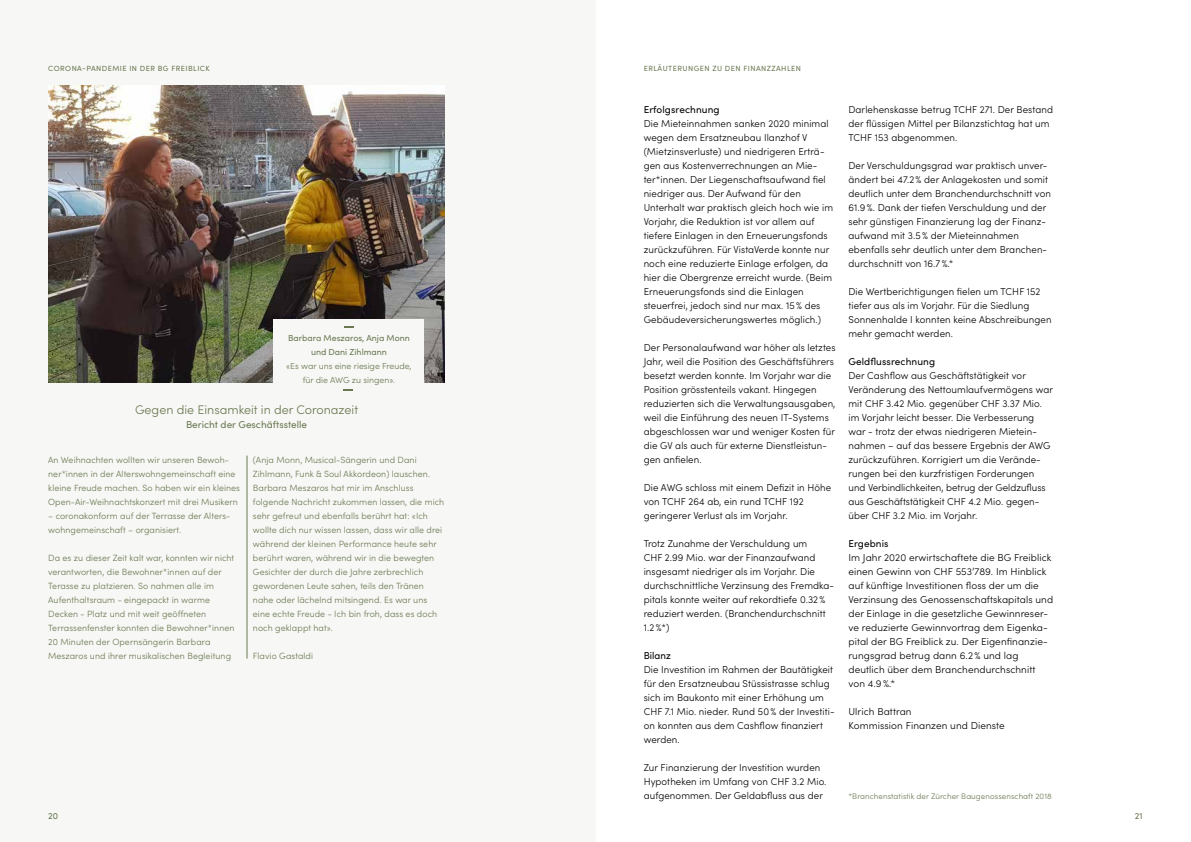
<style>
.page{position:relative;width:1191px;height:842px;background:#fff}
.page>*{position:absolute;margin:0;border:0;box-sizing:border-box;transform-origin:0 0}
.t1{font:300 12.5px "Sofia Pro";color:#697851}
.t2{font:300 10px/14px "Sofia Pro";letter-spacing:.01em;color:#000}
.t3{font:10px "Sofia Pro";letter-spacing:.01em;color:#000}
.t4{font:10px "Sofia Pro";color:#697851}
.t5{font:300 9px/14px "Sofia Pro";letter-spacing:.01em;color:#697851}
.t6{font:9px "Sofia Pro";color:#697851}
.t7{font:300 8.8px/14px "Sofia Pro";color:#697851;text-align:center}
.t8{font:8.8px/14px "Sofia Pro";color:#697851;text-align:center}
.t9{font:300 8px "Sofia Pro";letter-spacing:.01em;color:#697851}
.t10{font:7.5px "Sofia Pro";letter-spacing:.06em;color:#697851}
</style>
<div class="page">
<div style="left:0;top:0;width:595px;height:842px;background:#f7f7f5"></div>
<img style="left:48px;top:85px;width:397px;height:298px">
<div style="left:274px;top:319px;width:150px;height:110px;background:#f7f7f5"></div>
<hr style="left:247px;top:456px;width:1px;height:203px;background:#697851">
<p class="t10" style="left:48px;top:62px;width:163px">CORONA-PANDEMIE IN DER BG FREIBLICK</p>
<p class="t8" style="left:288px;top:330px;width:123px">Barbara Meszaros, Anja Monn und Dani Zihlmann</p>
<p class="t7" style="left:286px;top:358px;width:127px">«Es war uns eine riesige Freude, für die AWG zu singen».</p>
<p class="t1" style="left:135px;top:400px;width:224px">Gegen die Einsamkeit in der Coronazeit</p>
<p class="t4" style="left:186px;top:417px;width:123px">Bericht der Geschäftsstelle</p>
<p class="t5" style="left:48px;top:452px;width:193px">An Weihnachten wollten wir unseren Bewoh&shy;ner*innen in der Alterswohngemeinschaft eine kleine Freude machen. So haben wir ein kleines Open-Air-Weihnachtskonzert mit drei Musikern</p>
<p class="t5" style="left:48px;top:508px;width:184px">– coronakonform auf der Terrasse der Alters&shy;wohngemeinschaft – organisiert.</p>
<p class="t5" style="left:48px;top:550px;width:188px">Da es zu dieser Zeit kalt war, konnten wir nicht verantworten, die Bewohner*innen auf der Terasse zu platzieren. So nahmen alle im Aufenthaltsraum - eingepackt in warme Decken - Platz und mit weit geöffneten Terrassenfenster konnten die Bewohner*innen 20 Minuten der Opernsängerin Barbara Meszaros und ihrer musikalischen Begleitung</p>
<p class="t5" style="left:253px;top:452px;width:193px">(Anja Monn, Musical-Sängerin und Dani Zihlmann, Funk &amp; Soul Akkordeon) lauschen.<br>Barbara Meszaros hat mir im Anschluss folgende Nachricht zukommen lassen, die mich sehr gefreut und ebenfalls berührt hat: «Ich wollte dich nur wissen lassen, dass wir alle drei während der kleinen Performance heute sehr berührt waren, während wir in die bewegten Gesichter der durch die Jahre zerbrechlich gewordenen Leute sahen, teils den Tränen nahe oder lächelnd mitsingend. Es war uns eine echte Freude - Ich bin froh, dass es doch noch geklappt hat».</p>
<p class="t5" style="left:253px;top:648px;width:62px">Flavio Gastaldi</p>
<p class="t6" style="left:48px;top:809px;width:11px">20</p>
<p class="t10" style="left:644px;top:62px;width:159px">ERLÄUTERUNGEN ZU DEN FINANZZAHLEN</p>
<p class="t3" style="left:643px;top:102px;width:77px">Erfolgsrechnung</p>
<p class="t2" style="left:643px;top:115px;width:191px">Die Mieteinnahmen sanken 2020 minimal wegen dem Ersatzneubau Ilanzhof V (Mietzinsverluste) und niedrigeren Erträ&shy;gen aus Kostenverrechnungen an Mie&shy;ter*innen. Der Liegenschaftsaufwand fiel niedriger aus. Der Aufwand für den Unterhalt war praktisch gleich hoch wie im Vorjahr, die Reduktion ist vor allem auf tiefere Einlagen in den Erneuerungsfonds zurückzuführen. Für VistaVerde konnte nur noch eine reduzierte Einlage erfolgen, da hier die Obergrenze erreicht wurde. (Beim Erneuerungsfonds sind die Einlagen steuerfrei, jedoch sind nur max. 15% des Gebäudeversicherungswertes möglich.)</p>
<p class="t2" style="left:643px;top:339px;width:193px">Der Personalaufwand war höher als letztes Jahr, weil die Position des Geschäftsführers besetzt werden konnte. Im Vorjahr war die Position grösstenteils vakant. Hingegen reduzierten sich die Verwaltungsausgaben, weil die Einführung des neuen IT-Systems abgeschlossen war und weniger Kosten für die GV als auch für externe Dienstleistun&shy;gen anfielen.</p>
<p class="t2" style="left:643px;top:479px;width:189px">Die AWG schloss mit einem Defizit in Höhe von TCHF 264 ab, ein rund TCHF 192 geringerer Verlust als im Vorjahr.</p>
<p class="t2" style="left:643px;top:535px;width:192px">Trotz Zunahme der Verschuldung um<br>CHF 2.99 Mio. war der Finanzaufwand insgesamt niedriger als im Vorjahr. Die durchschnittliche Verzinsung des Fremdka&shy;pitals konnte weiter auf rekordtiefe 0.32% reduziert werden. (Branchendurchschnitt 1.2%*)</p>
<p class="t3" style="left:643px;top:648px;width:29px">Bilanz</p>
<p class="t2" style="left:643px;top:661px;width:192px">Die Investition im Rahmen der Bautätigkeit für den Ersatzneubau Stüssistrasse schlug sich im Baukonto mit einer Erhöhung um CHF 7.1 Mio. nieder. Rund 50% der Investiti&shy;on konnten aus dem Cashflow finanziert werden.</p>
<p class="t2" style="left:643px;top:759px;width:184px">Zur Finanzierung der Investition wurden<br>Hypotheken im Umfang von CHF 3.2 Mio. aufgenommen. Der Geldabfluss aus der</p>
<p class="t2" style="left:848px;top:101px;width:206px">Darlehenskasse betrug TCHF 271. Der Bestand der flüssigen Mittel per Bilanzstichtag hat um<br>TCHF 153 abgenommen.</p>
<p class="t2" style="left:848px;top:157px;width:204px">Der Verschuldungsgrad war praktisch unver&shy;ändert bei 47.2% der Anlagekosten und somit deutlich unter dem Branchendurchschnitt von 61.9%. Dank der tiefen Verschuldung und der sehr günstigen Finanzierung lag der Finanz&shy;aufwand mit 3.5% der Mieteinnahmen ebenfalls sehr deutlich unter dem Branchen&shy;durchschnitt von 16.7%.*</p>
<p class="t2" style="left:848px;top:283px;width:205px">Die Wertberichtigungen fielen um TCHF 152 tiefer aus als im Vorjahr. Für die Siedlung Sonnenhalde I konnten keine Abschreibungen mehr gemacht werden.</p>
<p class="t3" style="left:848px;top:354px;width:88px">Geldflussrechnung</p>
<p class="t2" style="left:848px;top:367px;width:206px">Der Cashflow aus Geschäftstätigkeit vor Veränderung des Nettoumlaufvermögens war mit CHF 3.42 Mio. gegenüber CHF 3.37 Mio. im Vorjahr leicht besser. Die Verbesserung war - trotz der etwas niedrigeren Mietein&shy;nahmen – auf das bessere Ergebnis der AWG zurückzuführen. Korrigiert um die Verände&shy;rungen bei den kurzfristigen Forderungen und Verbindlichkeiten, betrug der Geldzufluss aus Geschäftstätigkeit CHF 4.2 Mio. gegen&shy;über CHF 3.2 Mio. im Vorjahr.</p>
<p class="t3" style="left:848px;top:536px;width:42px">Ergebnis</p>
<p class="t2" style="left:848px;top:549px;width:206px">Im Jahr 2020 erwirtschaftete die BG Freiblick einen Gewinn von CHF 553’789. Im Hinblick auf künftige Investitionen floss der um die Verzinsung des Genossenschaftskapitals und der Einlage in die gesetzliche Gewinnreser&shy;ve reduzierte Gewinnvortrag dem Eigenka&shy;pital der BG Freiblick zu. Der Eigenfinanzie&shy;rungsgrad betrug dann 6.2% und lag deutlich über dem Branchendurchschnitt von 4.9%.*</p>
<p class="t2" style="left:848px;top:703px;width:158px">Ulrich Battran<br>Kommission Finanzen und Dienste</p>
<p class="t9" style="left:848px;top:790px;width:205px">*Branchenstatistik der Zürcher Baugenossenschaft 2018</p>
<p class="t6" style="left:1135px;top:809px;width:9px">21</p>
</div>
